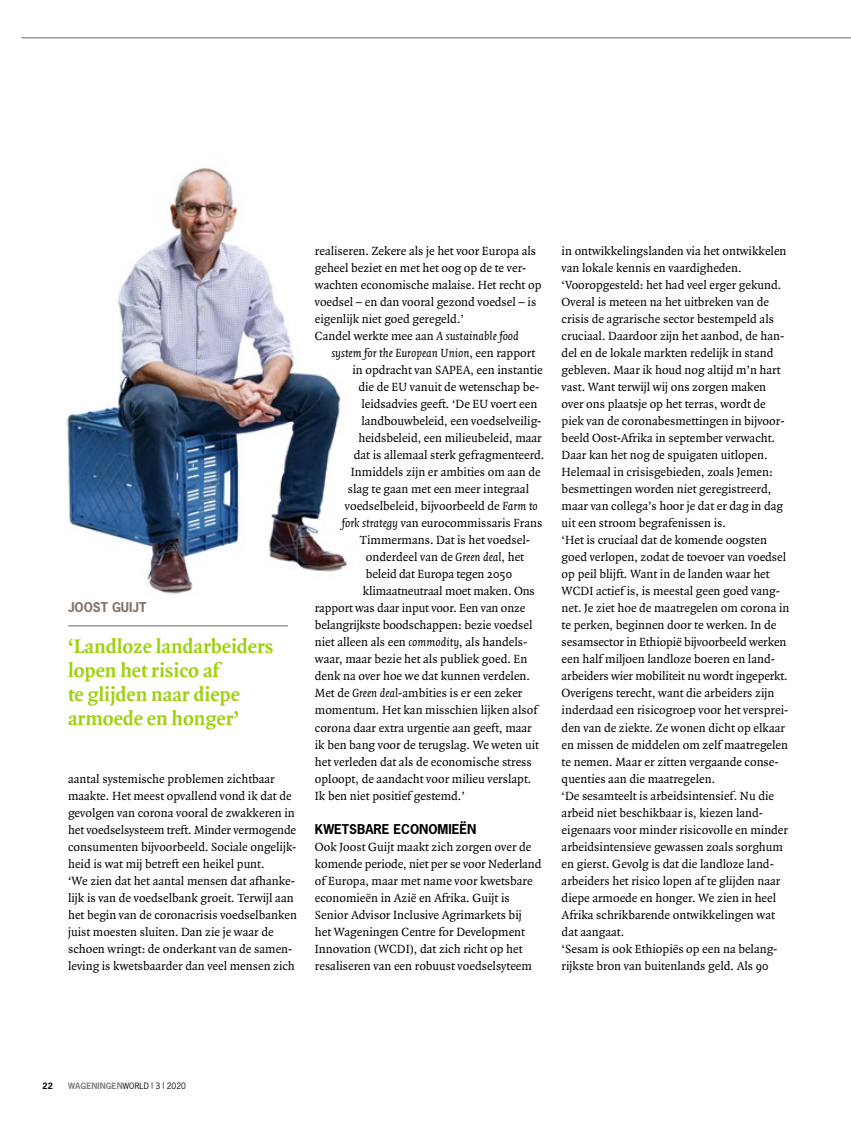
<style>
.page{position:relative;width:851px;height:1127px;background:#fff}
.page>*{position:absolute;margin:0;border:0;box-sizing:border-box;transform-origin:0 0}
.t1{font:700 21px/24px "Quadraat OT";color:#9ed00d}
.t2{font:12.75px/17px "Quadraat OT";color:#000}
.t3{font:italic 12.75px "Quadraat OT";color:#000}
.t4{font:700 12.75px "News Gothic Std";color:#000}
.t5{font:700 12.75px "News Gothic Std";color:#847469}
.t6{font:700 8.25px "News Gothic Std";letter-spacing:.01em;color:#818181}
.t7{font:700 8.25px "News Gothic Std";color:#000}
.s1{font-style:italic}
.s2{font-style:normal}
.s3{font-weight:400;color:#000}
</style>
<div class="page">
<img style="left:67px;top:168px;width:284px;height:426px">
<svg style="left:21px;top:37px;width:829px;height:2px;background:#b2b2b2"></svg>
<hr style="left:68px;top:625px;width:220px;height:1px;background:#676767">
<p class="t5" style="left:68px;top:599px;width:80px">JOOST GUIJT</p>
<h1 class="t1" style="left:68px;top:635px;width:207px">‘Landloze landarbeiders lopen het risico af<br>te glijden naar diepe armoede en honger’</h1>
<p class="t2" style="left:68px;top:770px;width:230px">aantal systemische problemen zichtbaar maakte. Het meest opvallend vond ik dat de gevolgen van corona vooral de zwakkeren in het voedselsysteem treft. Minder vermogende consumenten bijvoorbeeld. Sociale ongelijk&shy;heid is wat mij betreft een heikel punt.<br>‘We zien dat het aantal mensen dat afhanke&shy;lijk is van de voedselbank groeit. Terwijl aan het begin van de coronacrisis voedselbanken juist moesten sluiten. Dan zie je waar de schoen wringt: de onderkant van de samen&shy;leving is kwetsbaarder dan veel mensen zich</p>
<p class="t2" style="left:315px;top:243px;width:228px">realiseren. Zekere als je het voor Europa als geheel beziet en met het oog op de te ver&shy;wachten economische malaise. Het recht op voedsel – en dan vooral gezond voedsel – is eigenlijk niet goed geregeld.’<br>Candel werkte mee aan <span class="s1">A sustainable food</span></p>
<p class="t3" style="left:331px;top:346px;width:205px">system for the European Union<span class="s2">, een rapport</span></p>
<p class="t2" style="left:352px;top:362px;width:192px">in opdracht van SAPEA, een instantie</p>
<p class="t2" style="left:358px;top:379px;width:182px">die de EU vanuit de wetenschap be-</p>
<p class="t2" style="left:361px;top:396px;width:177px">leidsadvies geeft. ‘De EU voert een</p>
<p class="t2" style="left:361px;top:413px;width:182px">landbouwbeleid, een voedselveilig-</p>
<p class="t2" style="left:358px;top:430px;width:185px">heidsbeleid, een milieubeleid, maar</p>
<p class="t2" style="left:354px;top:447px;width:192px">dat is allemaal sterk gefragmenteerd.</p>
<p class="t2" style="left:351px;top:464px;width:191px">Inmiddels zijn er ambities om aan de</p>
<p class="t2" style="left:348px;top:481px;width:183px">slag te gaan met een meer integraal</p>
<p class="t2" style="left:345px;top:498px;width:194px">voedselbeleid, bijvoorbeeld de <span class="s1">Farm to</span></p>
<p class="t2" style="left:342px;top:515px;width:202px"><span class="s1">fork strategy</span> van eurocommissaris Frans</p>
<p class="t2" style="left:360px;top:532px;width:171px">Timmermans. Dat is het voedsel-</p>
<p class="t2" style="left:366px;top:549px;width:159px">onderdeel van de <span class="s1">Green deal</span>, het</p>
<p class="t2" style="left:366px;top:566px;width:148px">beleid dat Europa tegen 2050</p>
<p class="t2" style="left:363px;top:583px;width:173px">klimaatneutraal moet maken. Ons</p>
<p class="t2" style="left:315px;top:600px;width:212px">rapport was daar input voor. Een van onze</p>
<p class="t2" style="left:315px;top:617px;width:219px">belangrijkste boodschappen: bezie voedsel</p>
<p class="t2" style="left:315px;top:634px;width:214px">niet alleen als een <span class="s1">commodity</span>, als handels-</p>
<p class="t2" style="left:315px;top:651px;width:214px">waar, maar bezie het als publiek goed. En</p>
<p class="t2" style="left:315px;top:668px;width:217px">denk na over hoe we dat kunnen verdelen.</p>
<p class="t2" style="left:315px;top:685px;width:209px">Met de <span class="s1">Green deal</span>-ambities is er een zeker</p>
<p class="t2" style="left:315px;top:702px;width:224px">momentum. Het kan misschien lijken alsof</p>
<p class="t2" style="left:315px;top:719px;width:218px">corona daar extra urgentie aan geeft, maar</p>
<p class="t2" style="left:315px;top:736px;width:225px">ik ben bang voor de terugslag. We weten uit</p>
<p class="t2" style="left:315px;top:753px;width:218px">het verleden dat als de economische stress</p>
<p class="t2" style="left:315px;top:770px;width:218px">oploopt, de aandacht voor milieu verslapt.</p>
<p class="t2" style="left:315px;top:787px;width:152px">Ik ben niet positief gestemd.’</p>
<p class="t4" style="left:315px;top:820px;width:163px">KWETSBARE ECONOMIEËN</p>
<p class="t2" style="left:315px;top:838px;width:228px">Ook Joost Guijt maakt zich zorgen over de komende periode, niet per se voor Nederland of Europa, maar met name voor kwetsbare economieën in Azië en Afrika. Guijt is Senior Advisor Inclusive Agrimarkets bij<br>het Wageningen Centre for Development Innovation (WCDI), dat zich richt op het resaliseren van een robuust voedselsyteem</p>
<p class="t2" style="left:561px;top:243px;width:229px">in ontwikkelingslanden via het ontwikkelen van lokale kennis en vaardigheden. ‘Vooropgesteld: het had veel erger gekund.<br>Overal is meteen na het uitbreken van de crisis de agrarische sector bestempeld als cruciaal. Daardoor zijn het aanbod, de han&shy;del en de lokale markten redelijk in stand gebleven. Maar ik houd nog altijd m’n hart vast. Want terwijl wij ons zorgen maken over ons plaatsje op het terras, wordt de piek van de coronabesmettingen in bijvoor&shy;beeld Oost-Afrika in september verwacht.<br>Daar kan het nog de spuigaten uitlopen.<br>Helemaal in crisisgebieden, zoals Jemen: besmettingen worden niet geregistreerd, maar van collega’s hoor je dat er dag in dag uit een stroom begrafenissen is.<br>‘Het is cruciaal dat de komende oogsten goed verlopen, zodat de toevoer van voedsel op peil blijft. Want in de landen waar het WCDI actief is, is meestal geen goed vang&shy;net. Je ziet hoe de maatregelen om corona in te perken, beginnen door te werken. In de sesamsector in Ethiopië bijvoorbeeld werken een half miljoen landloze boeren en land&shy;arbeiders wier mobiliteit nu wordt ingeperkt.<br>Overigens terecht, want die arbeiders zijn inderdaad een risicogroep voor het versprei&shy;den van de ziekte. Ze wonen dicht op elkaar en missen de middelen om zelf maatregelen te nemen. Maar er zitten vergaande conse&shy;quenties aan die maatregelen.<br>‘De sesamteelt is arbeidsintensief. Nu die arbeid niet beschikbaar is, kiezen land&shy;eigenaars voor minder risicovolle en minder arbeidsintensieve gewassen zoals sorghum en gierst. Gevolg is dat die landloze land&shy;arbeiders het risico lopen af te glijden naar diepe armoede en honger. We zien in heel Afrika schrikbarende ontwikkelingen wat dat aangaat.<br>‘Sesam is ook Ethiopiës op een na belang&shy;rijkste bron van buitenlands geld. Als 90</p>
<p class="t7" style="left:43px;top:1080px;width:12px">22</p>
<p class="t6" style="left:68px;top:1080px;width:119px">WAGENINGEN<span class="s3">WORLD</span> <sup>|</sup> <span class="s3">3</span> <sup>|</sup> <span class="s3">2020</span></p>
</div>
